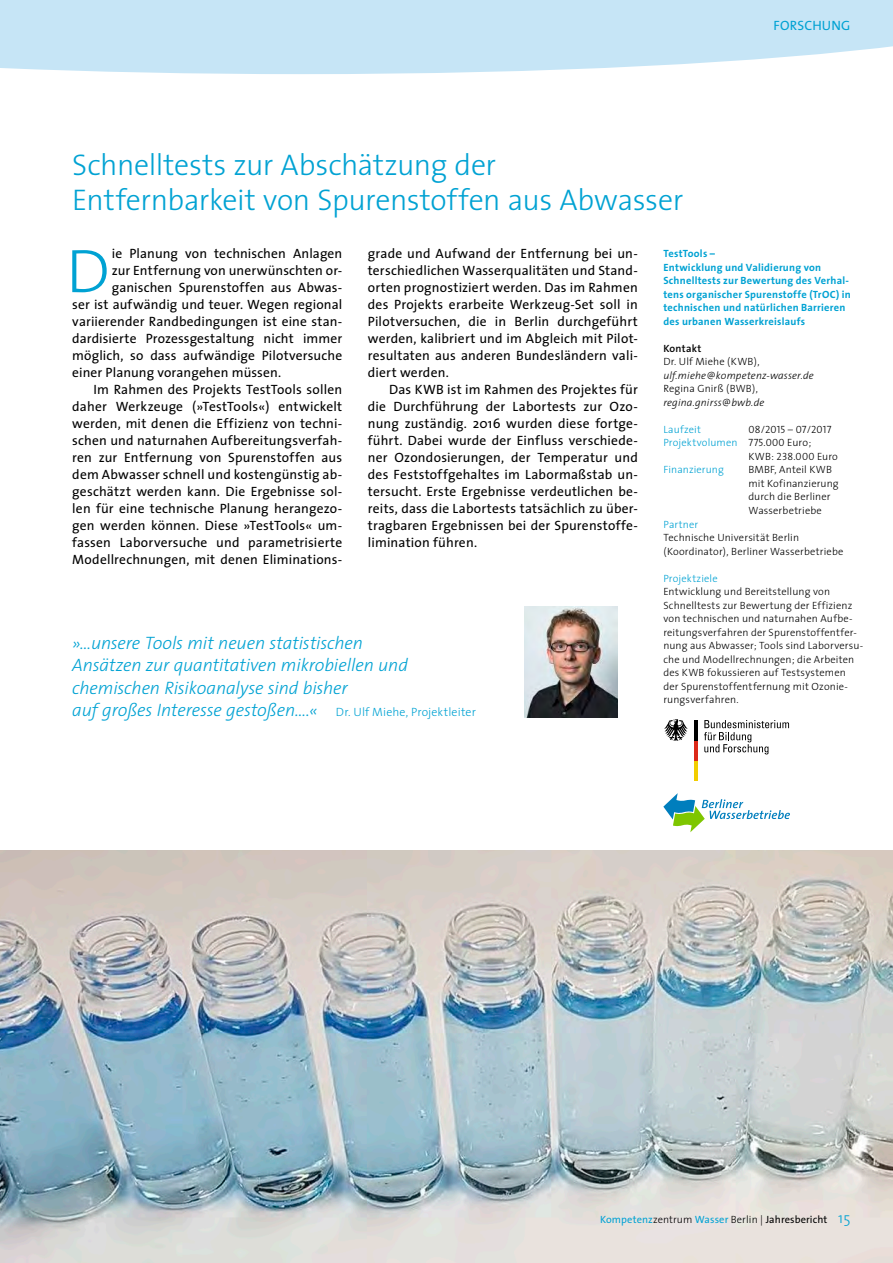
<style>
.page{position:relative;width:893px;height:1263px;background:#fff}
.page>*{position:absolute;margin:0;border:0;box-sizing:border-box;transform-origin:0 0}
.t1{font:300 61.95px "The Sans";color:#00a2d3}
.t2{font:300 30px/34.5px "The Sans";letter-spacing:-.01em;color:#00a2d3}
.t3{font:italic 300 18px/22.5px "The Sans";letter-spacing:-.01em;color:#00a2d3}
.t4{font:13.5px/17px "The Sans";letter-spacing:.01em;color:#000;text-align:justify}
.t5{font:13.5px "The Sans";letter-spacing:.015em;color:#00a2d3}
.t6{font:300 10.5px/13.5px "The Sans";letter-spacing:.015em;color:#000}
.t7{font:700 10.5px/13.5px "The Sans";letter-spacing:.025em;color:#00a2d3}
.t8{font:300 10.5px "The Sans";letter-spacing:.01em;color:#00a2d3}
.t9{font:italic 300 10.5px "The Sans";letter-spacing:.015em;color:#000}
.t10{font:10.5px "The Sans";letter-spacing:.01em;color:#00a2d3}
.t11{font:10.5px "The Sans Light Caps";letter-spacing:.015em;color:#000}
.t12{font:600 10.5px "The Sans";letter-spacing:.025em;color:#000}
.s1{font-family:"The Sans";font-weight:300}
.s2{font-family:"The Sans Light Caps";font-weight:400;color:#000}
.s3{color:#000}
.s4{font-family:"The Sans Light Caps";font-weight:400}
.s5{font-style:normal;font-size:12px}
.s6{font-weight:300;color:#000}
.s7{font-weight:300;font-size:15px}
</style>
<div class="page">
<svg style="left:0;top:0;width:893px;height:74px;background:#cae7f6"></svg>
<img style="left:0;top:850px;width:893px;height:413px">
<img style="left:524px;top:607px;width:94px;height:110px">
<svg style="left:663px;top:793px;width:127px;height:39px"></svg>
<svg style="left:704px;top:720px;width:85px;height:34px"></svg>
<hr style="left:694px;top:760px;width:3px;height:20px;background:#f2cd00">
<hr style="left:694px;top:740px;width:3px;height:20px;background:#dc2919">
<hr style="left:694px;top:720px;width:3px;height:20px;background:#000">
<svg style="left:664px;top:719px;width:24px;height:22px"></svg>
<p class="t5" style="left:773px;top:14px;width:78px">FORSCHUNG</p>
<h2 class="t2" style="left:72px;top:147px;width:612px">Schnelltests zur Abschätzung der<br>Entfernbarkeit von Spurenstoffen aus Abwasser</h2>
<h1 class="t1" style="left:66px;top:220px;width:45px">D</h1>
<p class="t4" style="left:112px;top:245px;width:232px">ie Planung von technischen Anlagen</p>
<p class="t4" style="left:368px;top:245px;width:272px">grade und Aufwand der Entfernung bei un&shy;terschiedlichen Wasserqualitäten und Stand&shy;orten prognostiziert werden. Das im Rahmen des Projekts erarbeite Werkzeug-Set soll in Pilotversuchen, die in Berlin durchgeführt werden, kalibriert und im Abgleich mit Pilot&shy;resultaten aus anderen Bundesländern vali&shy;diert werden.</p>
<p class="t4" style="left:368px;top:381px;width:272px;text-indent:21px">Das KWB ist im Rahmen des Projektes für die Durchführung der Labortests zur Ozo&shy;nung zuständig. 2016 wurden diese fortge&shy;führt. Dabei wurde der Einfluss verschiede&shy;ner Ozondosierungen, der Temperatur und des Feststoffgehaltes im Labormaßstab un&shy;tersucht. Erste Ergebnisse verdeutlichen be&shy;reits, dass die Labortests tatsächlich zu über&shy;tragbaren Ergebnissen bei der Spurenstoffe&shy;limination führen.</p>
<p class="t7" style="left:663px;top:247px;width:189px">TestTools –<br>Entwicklung und Validierung von<br>Schnelltests zur Bewertung des Verhal&shy;tens organischer Spurenstoffe (TrOC) in technischen und natürlichen Barrieren des urbanen Wasserkreislaufs</p>
<p class="t12" style="left:663px;top:340px;width:40px">Kontakt</p>
<p class="t6" style="left:663px;top:355px;width:98px">Dr. Ulf Miehe (KWB),</p>
<p class="t9" style="left:663px;top:367px;width:152px">ulf.miehe@kompetenz-wasser.de</p>
<p class="t6" style="left:663px;top:382px;width:96px">Regina Gnirß (BWB),</p>
<p class="t9" style="left:663px;top:394px;width:103px">regina.gnirss@bwb.de</p>
<p class="t8" style="left:663px;top:421px;width:39px">Laufzeit</p>
<p class="t11" style="left:748px;top:421px;width:85px">08<span class="s1">/</span>2015 <span class="s1">–</span> 07<span class="s1">/</span>2017</p>
<p class="t8" style="left:663px;top:434px;width:149px">Projektvolumen <span class="s2">775</span><span class="s3">.</span><span class="s2">000</span> <span class="s3">Euro;</span></p>
<p class="t6" style="left:748px;top:449px;width:91px">KWB: <span class="s4">238</span>.<span class="s4">000</span> Euro</p>
<p class="t8" style="left:663px;top:461px;width:62px">Finanzierung</p>
<p class="t6" style="left:748px;top:463px;width:92px">BMBF, Anteil KWB mit Kofinanzierung durch die Berliner<br>Wasserbetriebe</p>
<p class="t8" style="left:663px;top:515px;width:36px">Partner</p>
<p class="t6" style="left:663px;top:530px;width:182px">Technische Universität Berlin (Koordinator), Berliner Wasserbetriebe</p>
<p class="t8" style="left:663px;top:569px;width:56px">Projektziele</p>
<p class="t6" style="left:663px;top:584px;width:201px">Entwicklung und Bereitstellung von Schnelltests zur Bewertung der Effizienz von technischen und naturnahen Aufbe&shy;reitungsverfahren der Spurenstoffentfer&shy;nung aus Abwasser; Tools sind Laborversu&shy;che und Modellrechnungen; die Arbeiten des KWB fokussieren auf Testsystemen der Spurenstoffentfernung mit Ozonie&shy;rungsverfahren.</p>
<p class="t4" style="left:112px;top:262px;width:232px">zur Entfernung von unerwünschten or-</p>
<p class="t4" style="left:112px;top:279px;width:232px">ganischen Spurenstoffen aus Abwas-</p>
<p class="t4" style="left:72px;top:296px;width:272px">ser ist aufwändig und teuer. Wegen regional</p>
<p class="t4" style="left:72px;top:313px;width:271px">variierender Randbedingungen ist eine stan-</p>
<p class="t4" style="left:72px;top:330px;width:271px">dardisierte Prozessgestaltung nicht immer</p>
<p class="t4" style="left:72px;top:347px;width:271px">möglich, so dass aufwändige Pilotversuche</p>
<p class="t4" style="left:72px;top:364px;width:210px">einer Planung vorangehen müssen.</p>
<p class="t4" style="left:94px;top:381px;width:250px">Im Rahmen des Projekts TestTools sollen</p>
<p class="t4" style="left:72px;top:398px;width:271px">daher Werkzeuge (»TestTools«) entwickelt</p>
<p class="t4" style="left:72px;top:415px;width:271px">werden, mit denen die Effizienz von techni-</p>
<p class="t4" style="left:72px;top:432px;width:272px">schen und naturnahen Aufbereitungsverfah-</p>
<p class="t4" style="left:72px;top:449px;width:271px">ren zur Entfernung von Spurenstoffen aus</p>
<p class="t4" style="left:72px;top:466px;width:272px">dem Abwasser schnell und kostengünstig ab-</p>
<p class="t4" style="left:72px;top:483px;width:271px">geschätzt werden kann. Die Ergebnisse sol-</p>
<p class="t4" style="left:72px;top:500px;width:272px">len für eine technische Planung herangezo-</p>
<p class="t4" style="left:72px;top:517px;width:272px">gen werden können. Diese »TestTools« um-</p>
<p class="t4" style="left:72px;top:534px;width:271px">fassen Laborversuche und parametrisierte</p>
<p class="t4" style="left:72px;top:551px;width:272px">Modellrechnungen, mit denen Eliminations-</p>
<h3 class="t3" style="left:72px;top:631px;width:405px">»…unsere Tools mit neuen statistischen<br>Ansätzen zur quantitativen mikrobiellen und chemischen Risikoanalyse sind bisher<br>auf großes Interesse gestoßen….« <span class="s5">Dr. Ulf Miehe, Projektleiter</span></h3>
<p class="t10" style="left:600px;top:1211px;width:252px">Kompetenz<span class="s6">zentrum</span> Wasser <span class="s6">Berlin |</span> <span class="s3">Jahresbericht</span> <span class="s7">15</span></p>
</div>
